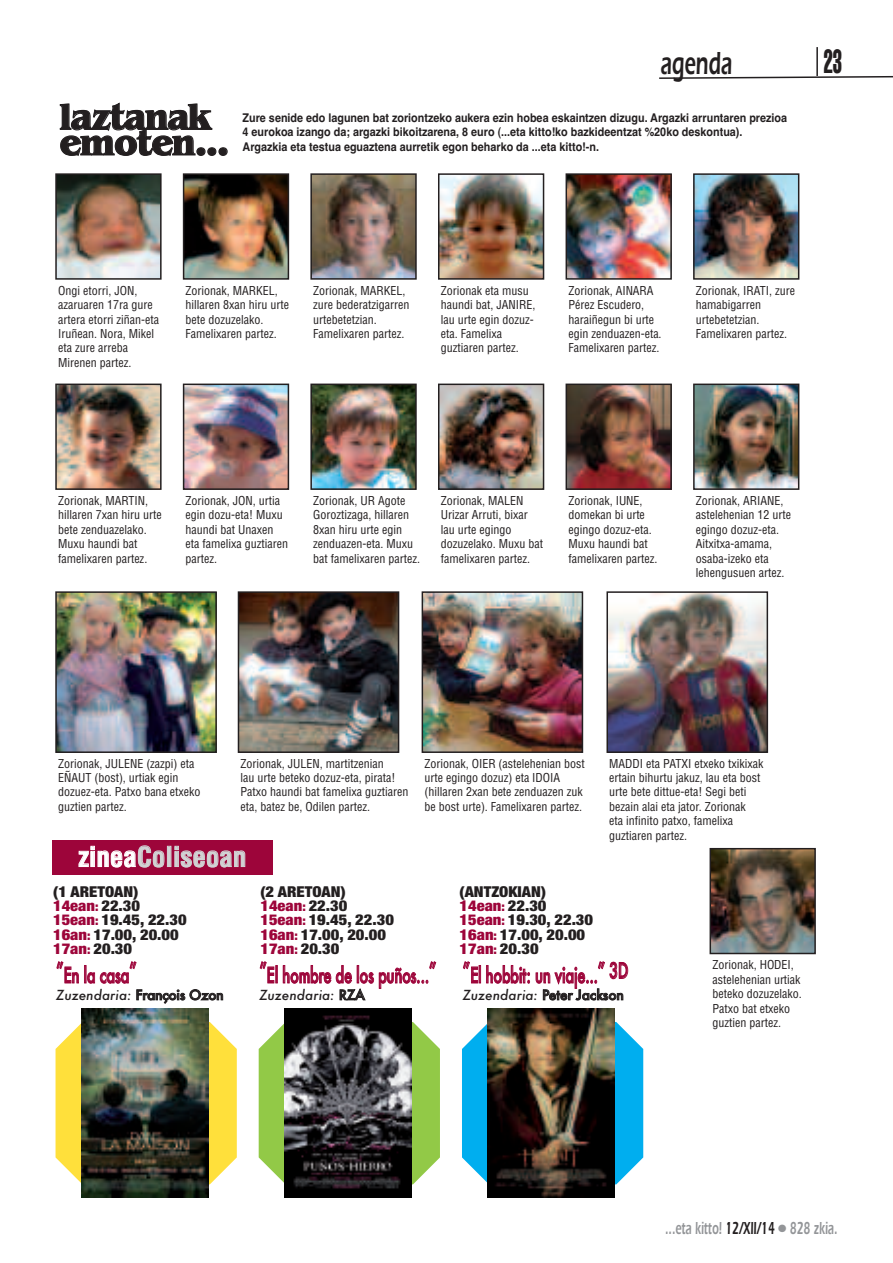
<style>
.page{position:relative;width:893px;height:1263px;background:#fff}
.page>*{position:absolute;margin:0;border:0;box-sizing:border-box;transform-origin:0 0}
.t1{font:700 37.5px "Benguiat";letter-spacing:-.025em;color:#231f20;scale:.95 1}
.t2{font:600 33px "Itc Eras";color:#231f20;scale:.6 1}
.t3{font:extra-condensed 33px "Helvetica";color:#231f20;scale:.6 1}
.t4{font:700 condensed 27px "Helvetica";color:#d1d2d4}
.t5{font:500 21px "Futura";letter-spacing:-.02em;color:#9d053a;scale:.7 1}
.t6{font:600 18px "Itc Eras";color:#939598;scale:.6 1}
.t7{font:900 condensed 15px/14.2px "Helvetica Neue";color:#231f20;scale:1.1 1}
.t8{font:500 13.5px "Futura";letter-spacing:-.01em;color:#231f20}
.t9{font:italic 500 13.5px "Futura";color:#231f20}
.t10{font:condensed 12px/14.4px "Helvetica";color:#231f20}
.t11{font:700 12px/14.4px "Helvetica";color:#231f20;scale:.9 1}
.s1{color:#fff}
.s2{color:#9d053a}
.s3{font-size:12px;color:#9d053a}
.s4{font-style:italic}
.s5{font-style:normal}
.s6{color:#231f20}
</style>
<div class="page">
<img style="left:609px;top:594px;width:156px;height:156px">
<div style="left:606px;top:591px;width:162px;height:162px;border:2px solid #231f20"></div>
<hr style="left:816px;top:47px;width:2px;height:29px;background:#231f20">
<svg style="left:659px;top:75px;width:234px;height:4px"></svg>
<img style="left:58px;top:387px;width:101px;height:100px">
<div style="left:55px;top:384px;width:107px;height:106px;border:2px solid #231f20"></div>
<img style="left:58px;top:594px;width:156px;height:156px">
<div style="left:55px;top:591px;width:162px;height:162px;border:2px solid #231f20"></div>
<img style="left:441px;top:387px;width:100px;height:100px">
<div style="left:438px;top:384px;width:106px;height:106px;border:2px solid #231f20"></div>
<img style="left:569px;top:387px;width:100px;height:100px">
<div style="left:566px;top:384px;width:106px;height:106px;border:2px solid #231f20"></div>
<img style="left:313px;top:176px;width:101px;height:101px">
<div style="left:310px;top:173px;width:107px;height:107px;border:2px solid #231f20"></div>
<img style="left:186px;top:387px;width:100px;height:100px">
<div style="left:183px;top:384px;width:106px;height:106px;border:2px solid #231f20"></div>
<img style="left:186px;top:176px;width:100px;height:101px">
<div style="left:183px;top:173px;width:106px;height:107px;border:2px solid #231f20"></div>
<img style="left:441px;top:176px;width:100px;height:101px">
<div style="left:438px;top:173px;width:106px;height:107px;border:2px solid #231f20"></div>
<img style="left:569px;top:176px;width:100px;height:101px">
<div style="left:566px;top:173px;width:106px;height:107px;border:2px solid #231f20"></div>
<img style="left:313px;top:387px;width:101px;height:100px">
<div style="left:310px;top:384px;width:107px;height:106px;border:2px solid #231f20"></div>
<img style="left:58px;top:176px;width:101px;height:101px">
<div style="left:55px;top:173px;width:107px;height:107px;border:2px solid #231f20"></div>
<svg style="left:56px;top:1022px;width:181px;height:162px"></svg>
<img style="left:81px;top:1009px;width:127px;height:188px">
<svg style="left:462px;top:1022px;width:181px;height:162px"></svg>
<img style="left:488px;top:1009px;width:127px;height:188px">
<svg style="left:259px;top:1022px;width:181px;height:162px"></svg>
<img style="left:284px;top:1009px;width:128px;height:188px">
<div style="left:52px;top:841px;width:220px;height:34px;background:#9d053a"></div>
<img style="left:696px;top:387px;width:100px;height:100px">
<div style="left:693px;top:384px;width:106px;height:106px;border:2px solid #231f20"></div>
<img style="left:696px;top:176px;width:100px;height:101px">
<div style="left:693px;top:173px;width:106px;height:107px;border:2px solid #231f20"></div>
<img style="left:425px;top:594px;width:155px;height:156px">
<div style="left:422px;top:591px;width:161px;height:162px;border:2px solid #231f20"></div>
<img style="left:241px;top:594px;width:155px;height:156px">
<div style="left:238px;top:591px;width:161px;height:162px;border:2px solid #231f20"></div>
<img style="left:713px;top:851px;width:100px;height:100px">
<div style="left:710px;top:848px;width:106px;height:106px;border:2px solid #231f20"></div>
<h1 class="t1" style="left:60px;top:95px;width:160px">laztanak</h1>
<h1 class="t1" style="left:60px;top:120px;width:180px">emoten...</h1>
<h2 class="t2" style="left:661px;top:52px;width:121px">agenda</h2>
<h2 class="t3" style="left:824px;top:49px;width:32px">23</h2>
<p class="t11" style="left:243px;top:110px;width:607px">Zure senide edo lagunen bat zoriontzeko aukera ezin hobea eskaintzen dizugu. Argazki arruntaren prezioa<br>4 eurokoa izango da; argazki bikoitzarena, 8 euro (...eta kitto!ko bazkideentzat %20ko deskontua).<br>Argazkia eta testua eguaztena aurretik egon beharko da ...eta kitto!-n.</p>
<p class="t10" style="left:58px;top:283px;width:103px">Ongi etorri, JON, azaruaren 17ra gure artera etorri ziñan-eta<br>Iruñean. Nora, Mikel eta zure arreba<br>Mirenen partez.</p>
<p class="t10" style="left:186px;top:283px;width:105px">Zorionak, MARKEL, hillaren 8xan hiru urte bete dozuzelako.<br>Famelixaren partez.</p>
<p class="t10" style="left:441px;top:283px;width:96px">Zorionak eta musu haundi bat, JANIRE, lau urte egin dozuz&shy;eta. Famelixa guztiaren partez.</p>
<p class="t10" style="left:568px;top:283px;width:95px">Zorionak, AINARA<br>Pérez Escudero, haraiñegun bi urte egin zenduazen-eta.<br>Famelixaren partez.</p>
<p class="t10" style="left:313px;top:283px;width:98px">Zorionak, MARKEL, zure bederatzigarren urtebetetzian.<br>Famelixaren partez.</p>
<p class="t10" style="left:696px;top:283px;width:101px">Zorionak, IRATI, zure hamabigarren urtebetetzian.<br>Famelixaren partez.</p>
<p class="t10" style="left:58px;top:494px;width:105px">Zorionak, MARTIN, hillaren 7xan hiru urte bete zenduazelako.<br>Muxu haundi bat famelixaren partez.</p>
<p class="t10" style="left:186px;top:494px;width:104px">Zorionak, JON, urtia egin dozu-eta! Muxu haundi bat Unaxen eta famelixa guztiaren partez.</p>
<p class="t10" style="left:313px;top:494px;width:108px">Zorionak, UR Agote<br>Goroztizaga, hillaren<br>8xan hiru urte egin zenduazen-eta. Muxu bat famelixaren partez.</p>
<p class="t10" style="left:441px;top:494px;width:104px">Zorionak, MALEN<br>Urizar Arruti, bixar lau urte egingo dozuzelako. Muxu bat famelixaren partez.</p>
<p class="t10" style="left:568px;top:494px;width:91px">Zorionak, IUNE, domekan bi urte egingo dozuz-eta.<br>Muxu haundi bat famelixaren partez.</p>
<p class="t10" style="left:696px;top:494px;width:97px">Zorionak, ARIANE, astelehenian 12 urte egingo dozuz-eta.<br>Aitxitxa-amama, osaba-izeko eta lehengusuen artez.</p>
<p class="t10" style="left:58px;top:756px;width:144px">Zorionak, JULENE (zazpi) eta<br>EÑAUT (bost), urtiak egin dozuez-eta. Patxo bana etxeko guztien partez.</p>
<p class="t10" style="left:240px;top:756px;width:169px">Zorionak, JULEN, martitzenian<br>lau urte beteko dozuz-eta, pirata!<br>Patxo haundi bat famelixa guztiaren eta, batez be, Odilen partez.</p>
<h3 class="t4" style="left:78px;top:841px;width:170px"><span class="s1">zinea</span>Coliseoan</h3>
<p class="t10" style="left:424px;top:756px;width:162px">Zorionak, OIER (astelehenian bost urte egingo dozuz) eta IDOIA (hillaren 2xan bete zenduazen zuk be bost urte). Famelixaren partez.</p>
<p class="t10" style="left:609px;top:756px;width:156px">MADDI eta PATXI etxeko txikixak ertain bihurtu jakuz, lau eta bost urte bete dittue-eta! Segi beti bezain alai eta jator. Zorionak<br>eta infinito patxo, famelixa guztiaren partez.</p>
<p class="t7" style="left:53px;top:884px;width:123px">(1 ARETOAN)<br><span class="s2">14ean</span><span class="s3">:</span> 22.30<br><span class="s2">15ean</span><span class="s3">:</span> 19.45, 22.30<br><span class="s2">16an</span><span class="s3">:</span> 17.00, 20.00<br><span class="s2">17an</span><span class="s3">:</span> 20.30</p>
<p class="t7" style="left:260px;top:884px;width:123px">(2 ARETOAN)<br><span class="s2">14ean</span><span class="s3">:</span> 22.30<br><span class="s2">15ean</span><span class="s3">:</span> 19.45, 22.30<br><span class="s2">16an</span><span class="s3">:</span> 17.00, 20.00<br><span class="s2">17an</span><span class="s3">:</span> 20.30</p>
<h3 class="t5" style="left:56px;top:963px;width:117px">”En la casa”</h3>
<p class="t8" style="left:56px;top:987px;width:169px"><span class="s4">Zuzendaria:</span> François Ozon</p>
<h3 class="t5" style="left:259px;top:963px;width:255px">”El hombre de los puños...”</h3>
<p class="t9" style="left:259px;top:987px;width:107px">Zuzendaria: <span class="s5">RZA</span></p>
<p class="t7" style="left:460px;top:884px;width:123px">(ANTZOKIAN)<br><span class="s2">14ean</span><span class="s3">:</span> 22.30<br><span class="s2">15ean</span><span class="s3">:</span> 19.30, 22.30<br><span class="s2">16an</span><span class="s3">:</span> 17.00, 20.00<br><span class="s2">17an</span><span class="s3">:</span> 20.30</p>
<h3 class="t5" style="left:463px;top:963px;width:239px">”El hobbit: un viaje...” 3D</h3>
<p class="t8" style="left:462px;top:987px;width:163px"><span class="s4">Zuzendaria:</span> Peter Jackson</p>
<p class="t10" style="left:712px;top:958px;width:91px">Zorionak, HODEI, astelehenian urtiak beteko dozuzelako.<br>Patxo bat etxeko guztien partez.</p>
<h3 class="t6" style="left:665px;top:1222px;width:289px">...eta kitto! <span class="s6">12/XII/14</span> ● 828 zkia.</h3>
</div>
